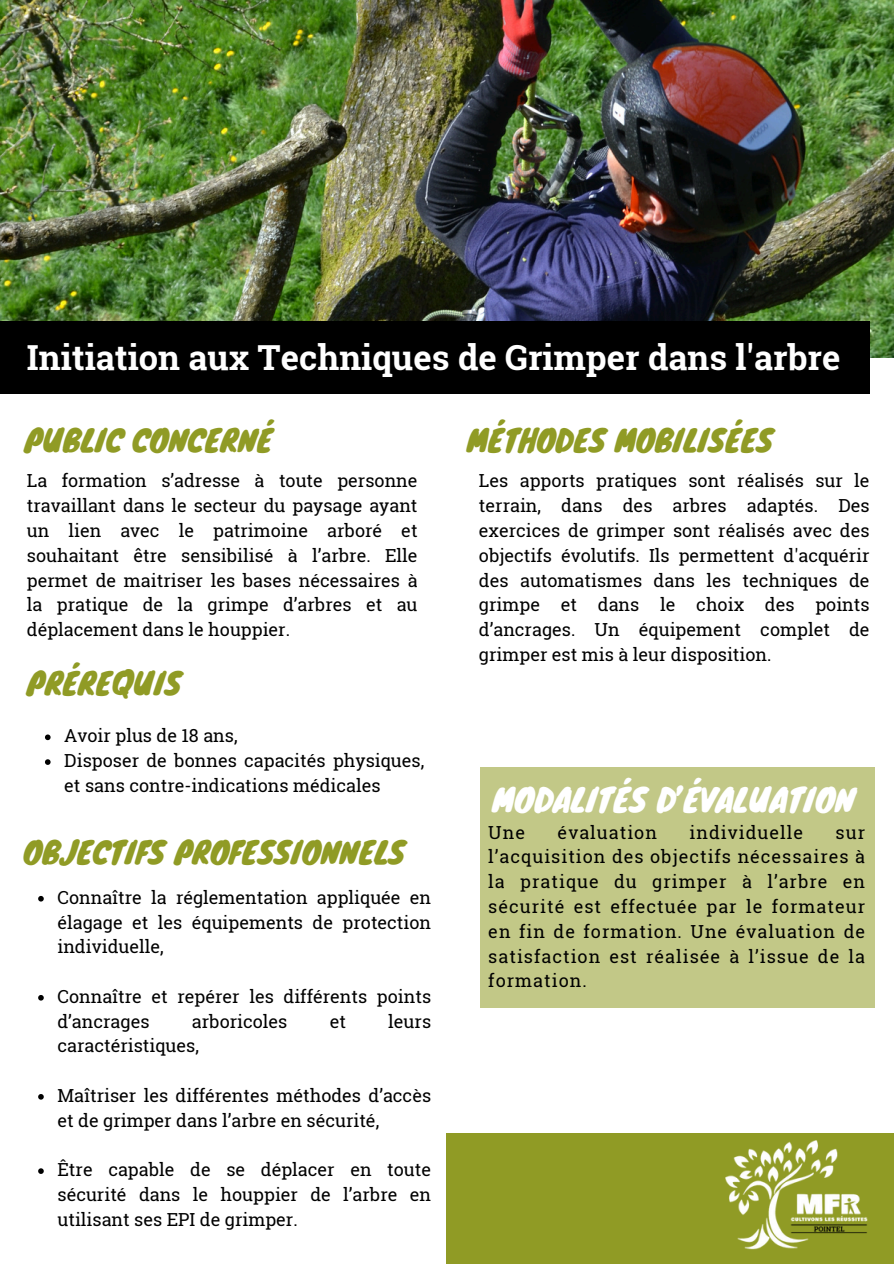
<style>
.page{position:relative;width:894px;height:1264px;background:#fff}
.page>*{position:absolute;margin:0;border:0;box-sizing:border-box;transform-origin:0 0}
.t1{font:700 34.5px "Roboto Slab";color:#fff}
.t2{font:31.5px "Knewave";color:#fff}
.t3{font:30px "Knewave";color:#909b25}
.t4{font:18px/24.8px "Roboto Slab";color:#000;text-align:justify}
.t5{font:18px "Roboto Slab";letter-spacing:.055em;color:#000}
</style>
<div class="page">
<div style="left:446px;top:1133px;width:447px;height:130px;background:#909b25"></div>
<img style="left:0;top:0;width:893px;height:358px">
<div style="left:0;top:322px;width:869px;height:72px;background:#000"></div>
<img style="left:725px;top:1140px;width:143px;height:110px">
<div style="left:480px;top:767px;width:394px;height:240px;background:#c2c887"></div>
<svg style="left:38px;top:896px;width:6px;height:5px"></svg>
<svg style="left:38px;top:995px;width:6px;height:5px"></svg>
<svg style="left:38px;top:1094px;width:6px;height:5px"></svg>
<svg style="left:38px;top:1168px;width:6px;height:5px"></svg>
<svg style="left:45px;top:734px;width:6px;height:6px"></svg>
<svg style="left:45px;top:759px;width:6px;height:6px"></svg>
<h3 class="t1" style="left:27px;top:334px;width:814px">Initiation aux Techniques de Grimper dans l'arbre</h3>
<p class="t3" style="left:24px;top:416px;width:250px">PUBLIC CONCERNÉ</p>
<p class="t4" style="left:27px;top:468px;width:392px">La formation s’adresse à toute personne travail-lant dans le secteur du paysage ayant un lien avec le patrimoine arboré et souhaitant être sensibilisé à l’arbre. Elle permet de maitriser les bases nécessaires à la pratique de la grimpe d’arbres et au déplacement dans le houppier.</p>
<p class="t3" style="left:27px;top:659px;width:156px">PRÉREQUIS</p>
<p class="t4" style="left:64px;top:723px;width:175px">Avoir plus de 18 ans,</p>
<p class="t4" style="left:64px;top:747px;width:361px">Disposer de bonnes capacités physiques, et sans contre-indications médicales</p>
<h3 class="t3" style="left:23px;top:827px;width:383px">OBJECTIFS PROFESSIONNELS</h3>
<h3 class="t4" style="left:57px;top:884px;width:375px">Connaître la réglementation appliquée en élagage et les équipements de protection individuelle,</h3>
<p class="t4" style="left:57px;top:983px;width:375px">Connaître et repérer les différents points d’ancrages</p>
<p class="t4" style="left:192px;top:1008px;width:97px">arboricoles</p>
<p class="t4" style="left:329px;top:1008px;width:18px">et</p>
<p class="t4" style="left:388px;top:1008px;width:44px">leurs</p>
<p class="t4" style="left:57px;top:1032px;width:143px">caractéris-tiques,</p>
<h1 class="t4" style="left:57px;top:1082px;width:375px">Maîtriser les différentes méthodes d’ac-cès et de grimper dans l’arbre en sécurité,</h1>
<p class="t4" style="left:57px;top:1156px;width:375px">Être capable de se déplacer en toute sécu-rité dans le houppier de l’arbre en utilisant ses EPI de grimper.</p>
<p class="t3" style="left:467px;top:416px;width:307px">MÉTHODES MOBILISÉES</p>
<h3 class="t4" style="left:479px;top:468px;width:392px">Les apports pratiques sont réalisés sur le te-rrain, dans des arbres adaptés. Des exercices de grimper sont réalisés avec des objectifs évolutifs. Ils permettent d'acquérir des au-tomatismes dans les techniques de grimpe et dans le choix des points d’ancrages. Un équi-pement complet de grimper est mis à leur disposition.</h3>
<p class="t2" style="left:492px;top:774px;width:364px">MODALITÉS D’ÉVALUATION</p>
<p class="t4" style="left:488px;top:819px;width:38px">Une</p>
<p class="t5" style="left:557px;top:819px;width:101px">évaluation</p>
<p class="t5" style="left:689px;top:819px;width:115px">individuelle</p>
<p class="t4" style="left:488px;top:819px;width:378px;text-indent:347px">sur l’acquisition des objectifs nécessaires à la pratique du grimper à l’arbre en sécurité est effectuée par le formateur en fin de formation. Une évaluation de satisfaction est réalisée à l’issue de la formation.</p>
</div>
